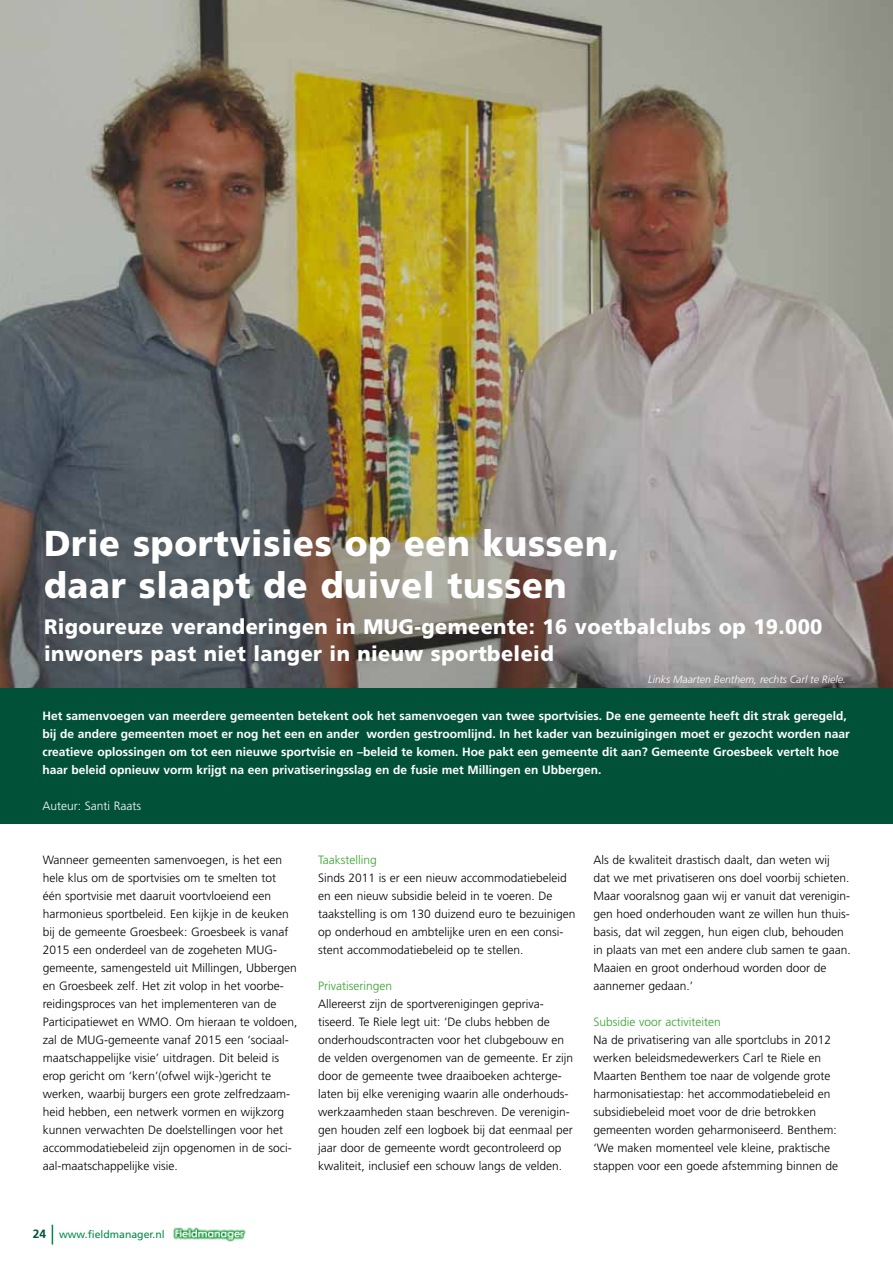
<style>
.page{position:relative;width:893px;height:1263px;background:#fff}
.page>*{position:absolute;margin:0;border:0;box-sizing:border-box;transform-origin:0 0}
.t1{font:900 36px/42px "Frutiger";letter-spacing:.02em;color:#fff;scale:.95 1}
.t2{font:900 21px/27px "Frutiger";letter-spacing:.02em;color:#fff;scale:.95 1}
.t3{font:300 12px/18px "Frutiger";color:#000}
.t4{font:700 12px/18px "Frutiger";color:#fff}
.t5{font:300 12px "Frutiger";color:#35a32c}
.t6{font:300 12px "Frutiger";color:#fff}
.t7{font:italic 300 10.5px "Frutiger";color:#fff}
.t8{font:10.5px "Frutiger";color:#008b45}
.s1{font-weight:700;font-size:12px;color:#00523c}
</style>
<div class="page">
<svg style="left:52px;top:1225px;width:1px;height:19px"></svg>
<img style="left:173px;top:1227px;width:73px;height:15px">
<img style="left:0;top:0;width:893px;height:688px">
<div style="left:0;top:689px;width:893px;height:135px;background:#005138"></div>
<hr style="left:892px;top:0;width:1px;height:171px;background:#fecc00">
<h1 class="t1" style="left:44px;top:522px;width:607px">Drie sportvisies op een kussen, daar slaapt de duivel tussen</h1>
<h2 class="t2" style="left:44px;top:613px;width:821px">Rigoureuze veranderingen in MUG-gemeente: 16 voetbalclubs op 19.000 inwoners past niet langer in nieuw sportbeleid</h2>
<p class="t7" style="left:648px;top:674px;width:199px">Links Maarten Benthem, rechts Carl te Riele.</p>
<p class="t4" style="left:43px;top:707px;width:809px">Het samenvoegen van meerdere gemeenten betekent ook het samenvoegen van twee sportvisies. De ene gemeente heeft dit strak geregeld, bij de andere gemeenten moet er nog het een en ander worden gestroomlijnd. In het kader van bezuinigingen moet er gezocht worden naar creatieve oplossingen om tot een nieuwe sportvisie en –beleid te komen. Hoe pakt een gemeente dit aan? Gemeente Groesbeek vertelt hoe haar beleid opnieuw vorm krijgt na een privatiseringsslag en de fusie met Millingen en Ubbergen.</p>
<p class="t6" style="left:43px;top:799px;width:100px">Auteur: Santi Raats</p>
<p class="t3" style="left:43px;top:851px;width:256px">Wanneer gemeenten samenvoegen, is het een hele klus om de sportvisies om te smelten tot één sportvisie met daaruit voortvloeiend een harmonieus sportbeleid. Een kijkje in de keuken bij de gemeente Groesbeek: Groesbeek is vanaf 2015 een onderdeel van de zogeheten MUG&shy;gemeente, samengesteld uit Millingen, Ubbergen en Groesbeek zelf. Het zit volop in het voorbe&shy;reidingsproces van het implementeren van de Participatiewet en WMO. Om hieraan te voldoen, zal de MUG-gemeente vanaf 2015 een ‘sociaal&shy;maatschappelijke visie’ uitdragen. Dit beleid is erop gericht om ‘kern’(ofwel wijk-)gericht te werken, waarbij burgers een grote zelfredzaam&shy;heid hebben, een netwerk vormen en wijkzorg kunnen verwachten De doelstellingen voor het accommodatiebeleid zijn opgenomen in de soci&shy;aal-maatschappelijke visie.</p>
<p class="t5" style="left:318px;top:853px;width:60px">Taakstelling</p>
<p class="t3" style="left:318px;top:869px;width:259px">Sinds 2011 is er een nieuw accommodatiebeleid en een nieuw subsidie beleid in te voeren. De taakstelling is om 130 duizend euro te bezuinigen op onderhoud en ambtelijke uren en een consi&shy;stent accommodatiebeleid op te stellen.</p>
<p class="t5" style="left:318px;top:979px;width:75px">Privatiseringen</p>
<p class="t3" style="left:318px;top:995px;width:257px">Allereerst zijn de sportverenigingen gepriva&shy;tiseerd. Te Riele legt uit: ‘De clubs hebben de onderhoudscontracten voor het clubgebouw en de velden overgenomen van de gemeente. Er zijn door de gemeente twee draaiboeken achterge&shy;laten bij elke vereniging waarin alle onderhouds&shy;werkzaamheden staan beschreven. De verenigin&shy;gen houden zelf een logboek bij dat eenmaal per jaar door de gemeente wordt gecontroleerd op kwaliteit, inclusief een schouw langs de velden.</p>
<p class="t3" style="left:593px;top:851px;width:259px">Als de kwaliteit drastisch daalt, dan weten wij<br>dat we met privatiseren ons doel voorbij schieten.<br>Maar vooralsnog gaan wij er vanuit dat verenigin&shy;gen hoed onderhouden want ze willen hun thuis&shy;basis, dat wil zeggen, hun eigen club, behouden in plaats van met een andere club samen te gaan.<br>Maaien en groot onderhoud worden door de aannemer gedaan.’</p>
<p class="t5" style="left:593px;top:1015px;width:129px">Subsidie voor activiteiten</p>
<p class="t3" style="left:593px;top:1031px;width:246px">Na de privatisering van alle sportclubs in 2012 werken beleidsmedewerkers Carl te Riele en Maarten Benthem toe naar de volgende grote harmonisatiestap: het accommodatiebeleid en subsidiebeleid moet voor de drie betrokken gemeenten worden geharmoniseerd. Benthem: ‘We maken momenteel vele kleine, praktische stappen voor een goede afstemming binnen de</p>
<p class="t8" style="left:33px;top:1228px;width:133px"><span class="s1">24</span> www.fieldmanager.nl</p>
</div>
